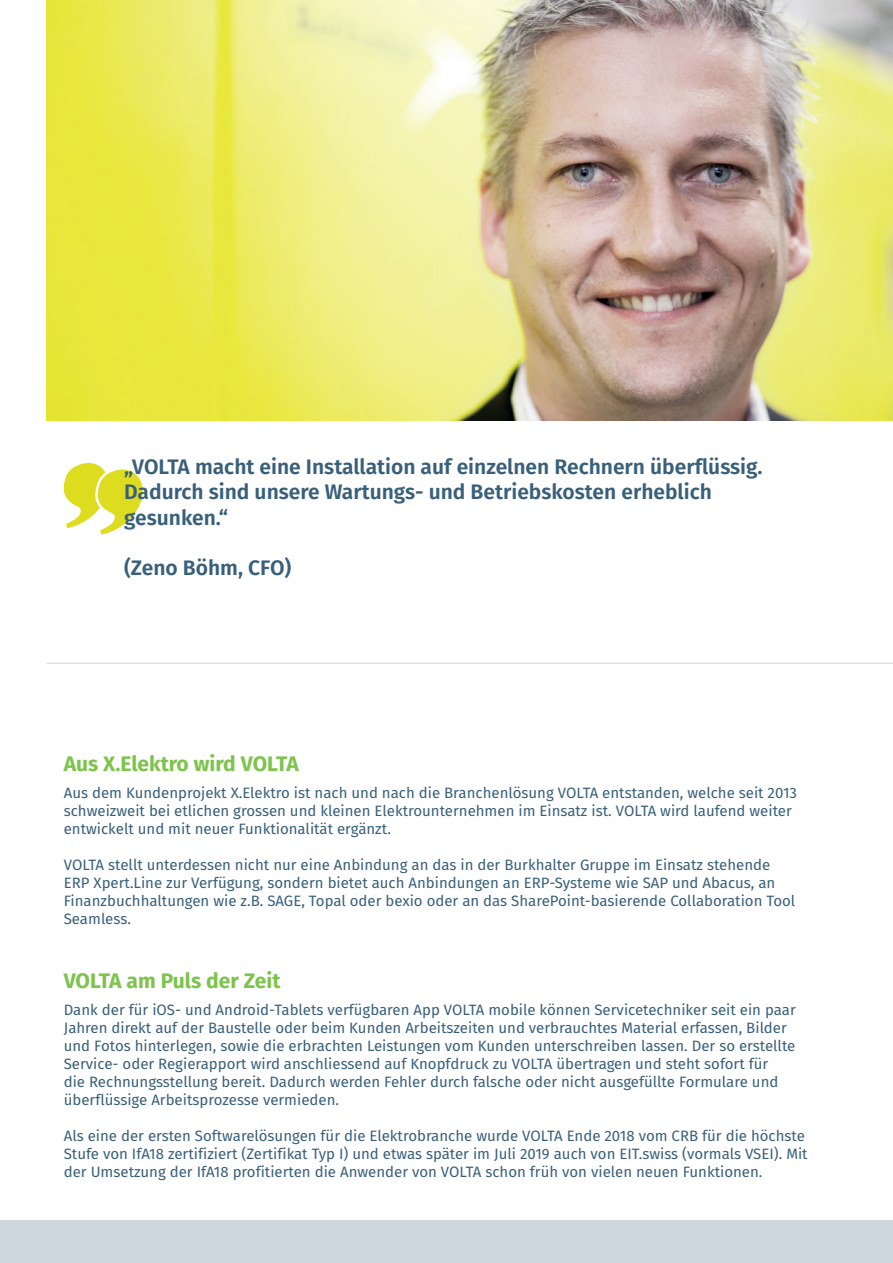
<style>
.page{position:relative;width:893px;height:1263px;background:#fff}
.page>*{position:absolute;margin:0;border:0;box-sizing:border-box;transform-origin:0 0}
.t1{font:600 21px/25.2px "Fira Sans";color:#39607a}
.t2{font:700 21px "Fira Sans";color:#7dc34c}
.t3{font:15px/18px "Fira Sans";color:#39607a}
</style>
<div class="page">
<div style="left:0;top:1220px;width:893px;height:43px;background:#ced7de"></div>
<svg style="left:64px;top:463px;width:79px;height:71px"></svg>
<img style="left:47px;top:0;width:846px;height:421px">
<hr style="left:47px;top:663px;width:846px;height:1px;background:#39607a">
<h1 class="t1" style="left:124px;top:453px;width:640px">„VOLTA macht eine Installation auf einzelnen Rechnern überflüssig.<br>Dadurch sind unsere Wartungs- und Betriebskosten erheblich gesunken.“</h1>
<h1 class="t1" style="left:124px;top:554px;width:169px">(Zeno Böhm, CFO)</h1>
<h1 class="t2" style="left:64px;top:746px;width:236px">Aus X.Elektro wird VOLTA</h1>
<p class="t3" style="left:64px;top:783px;width:735px">Aus dem Kundenprojekt X.Elektro ist nach und nach die Branchenlösung VOLTA entstanden, welche seit 2013 schweizweit bei etlichen grossen und kleinen Elektrounternehmen im Einsatz ist. VOLTA wird laufend weiter entwickelt und mit neuer Funktionalität ergänzt.</p>
<p class="t3" style="left:64px;top:855px;width:733px">VOLTA stellt unterdessen nicht nur eine Anbindung an das in der Burkhalter Gruppe im Einsatz stehende ERP Xpert.Line zur Verfügung, sondern bietet auch Anbindungen an ERP-Systeme wie SAP und Abacus, an Finanzbuchhaltungen wie z.B. SAGE, Topal oder bexio oder an das SharePoint-basierende Collaboration Tool Seamless.</p>
<h1 class="t2" style="left:64px;top:963px;width:218px">VOLTA am Puls der Zeit</h1>
<p class="t3" style="left:64px;top:1000px;width:734px">Dank der für iOS- und Android-Tablets verfügbaren App VOLTA mobile können Servicetechniker seit ein paar Jahren direkt auf der Baustelle oder beim Kunden Arbeitszeiten und verbrauchtes Material erfassen, Bilder und Fotos hinterlegen, sowie die erbrachten Leistungen vom Kunden unterschreiben lassen. Der so erstellte Service- oder Regierapport wird anschliessend auf Knopfdruck zu VOLTA übertragen und steht sofort für<br>die Rechnungsstellung bereit. Dadurch werden Fehler durch falsche oder nicht ausgefüllte Formulare und überflüssige Arbeitsprozesse vermieden.</p>
<p class="t3" style="left:64px;top:1126px;width:745px">Als eine der ersten Softwarelösungen für die Elektrobranche wurde VOLTA Ende 2018 vom CRB für die höchste<br>Stufe von IfA18 zertifiziert (Zertifikat Typ I) und etwas später im Juli 2019 auch von EIT.swiss (vormals VSEI). Mit der Umsetzung der IfA18 profitierten die Anwender von VOLTA schon früh von vielen neuen Funktionen.</p>
</div>
